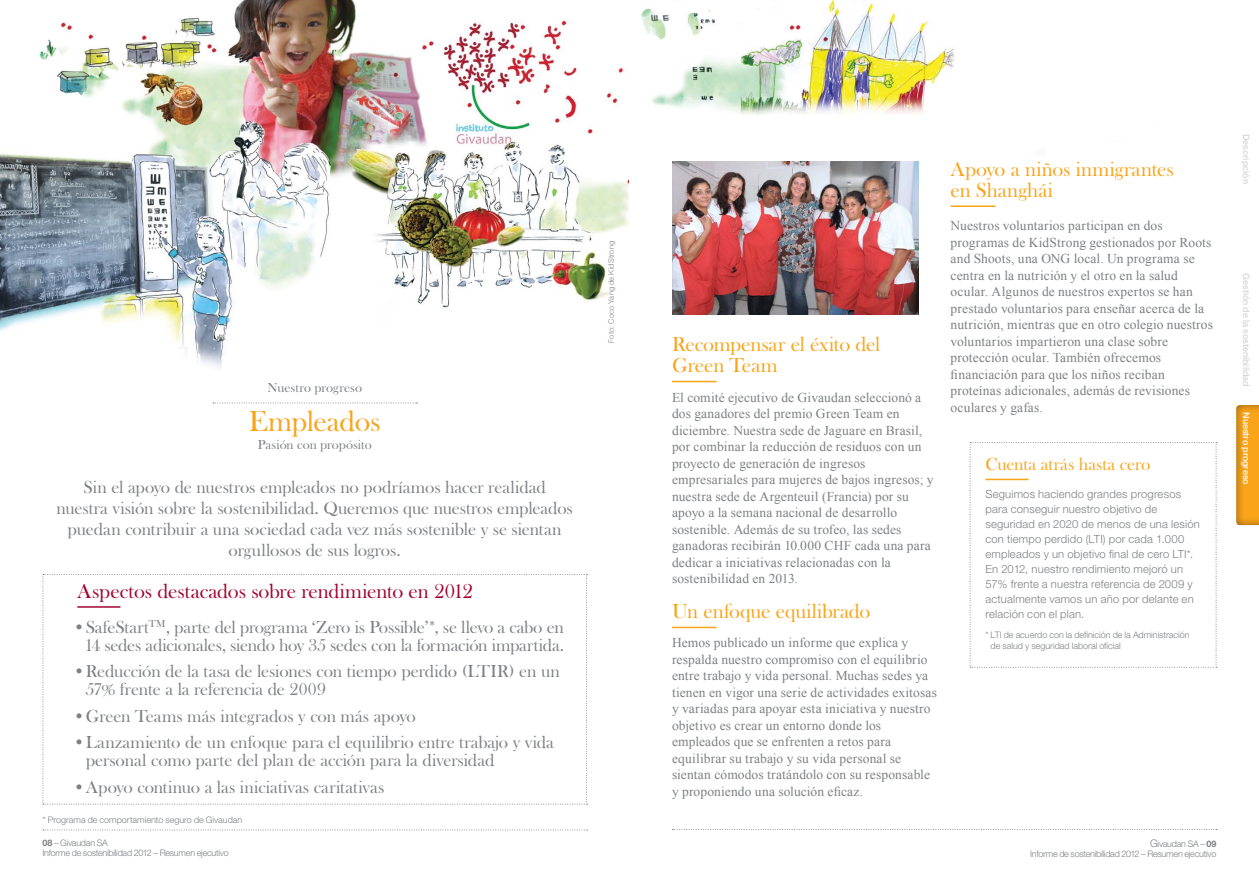
<style>
.page{position:relative;width:1259px;height:893px;background:#fff}
.page>*{position:absolute;margin:0;border:0;box-sizing:border-box;transform-origin:0 0}
.t1{font:30px "Baskerville Old Face EF";letter-spacing:-.01em;color:#faa41a}
.t2{font:21px/21px "Baskerville Old Face EF";letter-spacing:-.005em;color:#faa41a}
.t3{font:21px "Baskerville Old Face EF";letter-spacing:-.01em;color:#a30330}
.t4{font:18px/21px "Baskerville Old Face EF";letter-spacing:-.01em;color:#7e8083}
.t5{font:18px "Baskerville Old Face EF";color:#faa41a}
.t6{font:13.5px/16.5px "Times New Roman";letter-spacing:.01em;color:#7e8083}
.t7{font:13.5px "Baskerville Old Face EF";color:#7e8083}
.t8{font:300 11.25px/15px "Helvetica Neue LT Std";letter-spacing:.015em;color:#7e8083}
.t9{font:300 9px/10.5px "Helvetica Neue LT Std";color:#7e8083}
.t10{font:300 9px/10.5px "Helvetica Neue LT Std";letter-spacing:-.02em;color:#7e8083}
.t11{font:500 9px "Helvetica Neue LT Std";color:#d5d6d8}
.t12{font:500 9px "Helvetica Neue LT Std";color:#fff}
.t13{font:300 7.5px "Helvetica Neue LT Std";letter-spacing:.025em;color:#7e8083}
.s1{font-weight:700}
.s2{font-size:10.5px}
</style>
<div class="page">
<img style="left:0;top:0;width:629px;height:831px">
<img style="left:641px;top:0;width:577px;height:668px">
<div style="left:1234px;top:403px;width:25px;height:123px;background:#000;opacity:.5"></div>
<svg style="left:43px;top:830px;width:544px;height:1px"></svg>
<svg style="left:672px;top:829px;width:545px;height:1px"></svg>
<hr style="left:672px;top:381px;width:44px;height:1px;background:#faa41a">
<hr style="left:672px;top:627px;width:44px;height:1px;background:#faa41a">
<svg style="left:213px;top:403px;width:204px;height:1px"></svg>
<svg style="left:43px;top:574px;width:544px;height:231px"></svg>
<hr style="left:950px;top:205px;width:45px;height:2px;background:#faa41a">
<svg style="left:969px;top:442px;width:248px;height:226px"></svg>
<img style="left:672px;top:162px;width:246px;height:153px">
<p class="t7" style="left:267px;top:380px;width:96px">Nuestro progreso</p>
<h1 class="t1" style="left:249px;top:404px;width:133px">Empleados</h1>
<p class="t7" style="left:258px;top:437px;width:116px">Pasión con propósito</p>
<h3 class="t4" style="left:56px;top:477px;width:518px;text-align:center">Sin el apoyo de nuestros empleados no podríamos hacer realidad nuestra visión sobre la sostenibilidad. Queremos que nuestros empleados puedan contribuir a una sociedad cada vez más sostenible y se sientan orgullosos de sus logros.</h3>
<h2 class="t3" style="left:77px;top:579px;width:397px">Aspectos destacados sobre rendimiento en 2012</h2>
<h3 class="t4" style="left:73px;top:618px;width:492px;line-height:18px;text-align:right">• SafeStart<sup>TM</sup>, parte del programa ‘Zero is Possible’*, se llevo a cabo en<br>14 sedes adicionales, siendo hoy 35 sedes con la formación impartida.</h3>
<h3 class="t4" style="left:86px;top:662px;width:475px;line-height:18px;text-indent:-13px">• Reducción de la tasa de lesiones con tiempo perdido (LTIR) en un<br>57% frente a la referencia de 2009</h3>
<h3 class="t4" style="left:73px;top:705px;width:344px">• Green Teams más integrados y con más apoyo</h3>
<h3 class="t4" style="left:86px;top:733px;width:470px;line-height:18px;text-indent:-13px">• Lanzamiento de un enfoque para el equilibrio entre trabajo y vida personal como parte del plan de acción para la diversidad</h3>
<h3 class="t4" style="left:73px;top:776px;width:313px">• Apoyo continuo a las iniciativas caritativas</h3>
<p class="t9" style="left:43px;top:814px;width:201px">* Programa de comportamiento seguro de Givaudan</p>
<p class="t13" style="left:606px;top:343px;width:103px;rotate:-90deg">Foto: Coco Yang de KidStrong</p>
<h2 class="t2" style="left:672px;top:334px;width:210px">Recompensar el éxito del<br>Green Team</h2>
<p class="t6" style="left:672px;top:389px;width:263px">El comité ejecutivo de Givaudan seleccionó a dos ganadores del premio Green Team en diciembre. Nuestra sede de Jaguare en Brasil, por combinar la reducción de residuos con un proyecto de generación de ingresos empresariales para mujeres de bajos ingresos; y nuestra sede de Argenteuil (Francia) por su apoyo a la semana nacional de desarrollo sostenible. Además de su trofeo, las sedes ganadoras recibirán 10.000 CHF cada una para dedicar a iniciativas relacionadas con la sostenibilidad en 2013.</p>
<h2 class="t2" style="left:672px;top:601px;width:200px">Un enfoque equilibrado</h2>
<p class="t6" style="left:672px;top:634px;width:266px">Hemos publicado un informe que explica y respalda nuestro compromiso con el equilibrio entre trabajo y vida personal. Muchas sedes ya tienen en vigor una serie de actividades exitosas y variadas para apoyar esta iniciativa y nuestro objetivo es crear un entorno donde los empleados que se enfrenten a retos para equilibrar su trabajo y su vida personal se sientan cómodos tratándolo con su responsable y proponiendo una solución eficaz.</p>
<h2 class="t2" style="left:950px;top:159px;width:225px">Apoyo a niños inmigrantes en Shanghái</h2>
<p class="t6" style="left:950px;top:217px;width:264px">Nuestros voluntarios participan en dos programas de KidStrong gestionados por Roots and Shoots, una ONG local. Un programa se centra en la nutrición y el otro en la salud ocular. Algunos de nuestros expertos se han prestado voluntarios para enseñar acerca de la nutrición, mientras que en otro colegio nuestros voluntarios impartieron una clase sobre protección ocular. También ofrecemos financiación para que los niños reciban proteínas adicionales, además de revisiones oculares y gafas.</p>
<h3 class="t5" style="left:985px;top:454px;width:166px">Cuenta atrás hasta cero</h3>
<p class="t8" style="left:985px;top:486px;width:216px">Seguimos haciendo grandes progresos para conseguir nuestro objetivo de seguridad en 2020 de menos de una lesión con tiempo perdido (LTI) por cada 1.000 empleados y un objetivo final de cero LTI*.<br>En 2012, nuestro rendimiento mejoró un 57% frente a nuestra referencia de 2009 y actualmente vamos un año por delante en relación con el plan.</p>
<p class="t9" style="left:990px;top:630px;width:201px;text-indent:-5px">* LTI de acuerdo con la definición de la Administración de salud y seguridad laboral oficial</p>
<p class="t10" style="left:43px;top:837px;width:188px"><span class="s1">08</span> – Givaudan SA<br>Informe de sostenibilidad 2012 – Resumen ejecutivo</p>
<p class="t10" style="left:1030px;top:838px;width:188px;text-align:right"><span class="s2">G</span>ivaudan SA – <span class="s1">09<br></span>Informe de sostenibilidad 2012 – Resumen ejecutivo</p>
<p class="t11" style="left:1251px;top:134px;width:51px;rotate:90deg">Descripción</p>
<p class="t11" style="left:1251px;top:273px;width:115px;rotate:90deg">Gestión de la sostenibilidad</p>
<p class="t12" style="left:1251px;top:412px;width:74px;rotate:90deg">Nuestro progreso</p>
</div>
